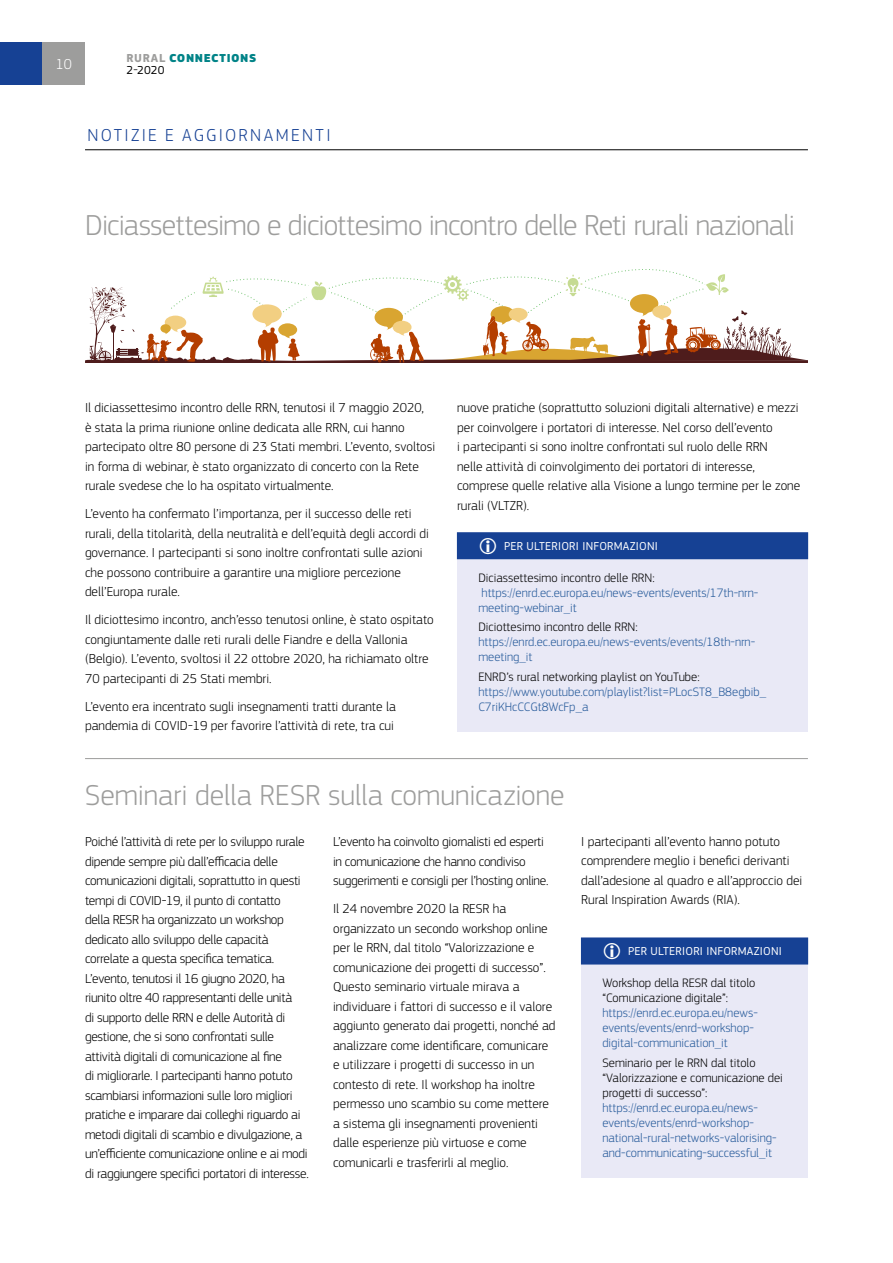
<style>
.page{position:relative;width:893px;height:1263px;background:#fff}
.page>*{position:absolute;margin:0;border:0;box-sizing:border-box;transform-origin:0 0}
.t1{font:300 30px "EC Square Sans Pro";letter-spacing:-.025em;color:#9d9d9c}
.t2{font:300 30px "EC Square Sans Pro";color:#9d9d9c}
.t3{font:300 18px "EC Square Sans Pro";letter-spacing:.125em;color:#164194}
.t4{font:300 15px "EC Square Sans Pro";color:#fff}
.t5{font:300 13.5px/19.5px "EC Square Sans Pro";color:#000}
.t6{font:300 13.5px/19.5px "EC Square Sans Pro";letter-spacing:-.02em;color:#000}
.t7{font:300 12.75px/15px "EC Square Sans Pro";color:#275b9b}
.t8{font:300 12.75px/15px "EC Square Sans Pro";color:#000}
.t9{font:12px "EC Square Sans Pro";letter-spacing:.02em;color:#fff}
.t10{font:900 12px/12px "EC Square Sans Pro";letter-spacing:.05em;color:#008387}
.s1{font-weight:700;color:#9d9d9c}
.s2{font-weight:400;color:#000}
.s3{font-size:22.5px;color:#fffffd}
</style>
<div class="page">
<div style="left:0;top:43px;width:43px;height:42px;background:#164194"></div>
<div style="left:581px;top:938px;width:227px;height:240px;background:#e9e9f6"></div>
<div style="left:581px;top:937px;width:227px;height:27px;background:#164194"></div>
<hr style="left:85px;top:758px;width:723px;height:1px;background:#9d9d9c">
<div style="left:457px;top:533px;width:351px;height:199px;background:#e9e9f6"></div>
<div style="left:457px;top:532px;width:351px;height:27px;background:#164194"></div>
<hr style="left:85px;top:149px;width:723px;height:1px;background:#000">
<svg style="left:85px;top:269px;width:723px;height:94px"></svg>
<div style="left:43px;top:43px;width:42px;height:42px;background:#9d9d9c"></div>
<p class="t4" style="left:56px;top:56px;width:18px">10</p>
<p class="t10" style="left:126px;top:53px;width:131px"><span class="s1">RURAL</span> CONNECTIONS<br><span class="s2">2-2020</span></p>
<h2 class="t3" style="left:87px;top:125px;width:245px">NOTIZIE E AGGIORNAMENTI</h2>
<h1 class="t1" style="left:85px;top:208px;width:712px">Diciassettesimo e diciottesimo incontro delle Reti rurali nazionali</h1>
<p class="t5" style="left:85px;top:398px;width:352px">Il diciassettesimo incontro delle RRN, tenutosi il 7 maggio 2020,<br>è stata la prima riunione online dedicata alle RRN, cui hanno partecipato oltre 80 persone di 23 Stati membri. L’evento, svoltosi in forma di webinar, è stato organizzato di concerto con la Rete rurale svedese che lo ha ospitato virtualmente.</p>
<p class="t5" style="left:85px;top:504px;width:345px">L’evento ha confermato l’importanza, per il successo delle reti rurali, della titolarità, della neutralità e dell’equità degli accordi di governance. I partecipanti si sono inoltre confrontati sulle azioni che possono contribuire a garantire una migliore percezione dell’Europa rurale.</p>
<p class="t5" style="left:85px;top:610px;width:350px">Il diciottesimo incontro, anch’esso tenutosi online, è stato ospitato congiuntamente dalle reti rurali delle Fiandre e della Vallonia (Belgio). L’evento, svoltosi il 22 ottobre 2020, ha richiamato oltre 70 partecipanti di 25 Stati membri.</p>
<p class="t5" style="left:85px;top:697px;width:312px">L’evento era incentrato sugli insegnamenti tratti durante la pandemia di COVID-19 per favorire l’attività di rete, tra cui</p>
<p class="t5" style="left:457px;top:398px;width:345px">nuove pratiche (soprattutto soluzioni digitali alternative) e mezzi per coinvolgere i portatori di interesse. Nel corso dell’evento<br>i partecipanti si sono inoltre confrontati sul ruolo delle RRN<br>nelle attività di coinvolgimento dei portatori di interesse, comprese quelle relative alla Visione a lungo termine per le zone rurali (VLTZR).</p>
<p class="t9" style="left:478px;top:539px;width:181px"><span class="s3">΂</span> PER ULTERIORI INFORMAZIONI</p>
<p class="t8" style="left:478px;top:570px;width:178px">Diciassettesimo incontro delle RRN:</p>
<p class="t7" style="left:478px;top:585px;width:282px">https://enrd.ec.europa.eu/news-events/events/17th-nrn&shy;meeting-webinar_it</p>
<p class="t8" style="left:478px;top:620px;width:161px">Diciottesimo incontro delle RRN:</p>
<p class="t7" style="left:478px;top:635px;width:278px">https://enrd.ec.europa.eu/news-events/events/18th-nrn&shy;meeting_it</p>
<p class="t8" style="left:478px;top:669px;width:223px">ENRD’s rural networking playlist on YouTube:</p>
<p class="t7" style="left:478px;top:684px;width:289px">https://www.youtube.com/playlist?list=PLocST8_B8egbib_<br>C7riKHcCCGt8WcFp_a</p>
<h1 class="t2" style="left:85px;top:778px;width:481px">Seminari della RESR sulla comunicazione</h1>
<p class="t6" style="left:85px;top:832px;width:225px">Poiché l’attività di rete per lo sviluppo rurale dipende sempre più dall’efficacia delle comunicazioni digitali, soprattutto in questi tempi di COVID-19, il punto di contatto della RESR ha organizzato un workshop dedicato allo sviluppo delle capacità correlate a questa specifica tematica.<br>L’evento, tenutosi il 16 giugno 2020, ha riunito oltre 40 rappresentanti delle unità<br>di supporto delle RRN e delle Autorità di gestione, che si sono confrontati sulle attività digitali di comunicazione al fine<br>di migliorarle. I partecipanti hanno potuto scambiarsi informazioni sulle loro migliori pratiche e imparare dai colleghi riguardo ai metodi digitali di scambio e divulgazione, a un’efficiente comunicazione online e ai modi di raggiungere specifici portatori di interesse.</p>
<p class="t6" style="left:333px;top:832px;width:217px">L’evento ha coinvolto giornalisti ed esperti in comunicazione che hanno condiviso suggerimenti e consigli per l’hosting online.</p>
<p class="t5" style="left:333px;top:899px;width:224px">Il 24 novembre 2020 la RESR ha organizzato un secondo workshop online per le RRN, dal titolo “Valorizzazione e comunicazione dei progetti di successo”.<br>Questo seminario virtuale mirava a individuare i fattori di successo e il valore aggiunto generato dai progetti, nonché ad analizzare come identificare, comunicare e utilizzare i progetti di successo in un contesto di rete. Il workshop ha inoltre permesso uno scambio su come mettere a sistema gli insegnamenti provenienti dalle esperienze più virtuose e come comunicarli e trasferirli al meglio.</p>
<p class="t5" style="left:581px;top:832px;width:223px">I partecipanti all’evento hanno potuto comprendere meglio i benefici derivanti dall’adesione al quadro e all’approccio dei Rural Inspiration Awards (RIA).</p>
<p class="t9" style="left:602px;top:944px;width:181px"><span class="s3">΂</span> PER ULTERIORI INFORMAZIONI</p>
<p class="t8" style="left:602px;top:976px;width:154px">Workshop della RESR dal titolo “Comunicazione digitale”:</p>
<p class="t7" style="left:602px;top:1005px;width:157px">https://enrd.ec.europa.eu/news&shy;events/events/enrd-workshop&shy;digital-communication_it</p>
<p class="t8" style="left:602px;top:1055px;width:182px">Seminario per le RRN dal titolo “Valorizzazione e comunicazione dei progetti di successo”:</p>
<p class="t7" style="left:602px;top:1100px;width:176px">https://enrd.ec.europa.eu/news&shy;events/events/enrd-workshop&shy;national-rural-networks-valorising&shy;and-communicating-successful_it</p>
</div>
